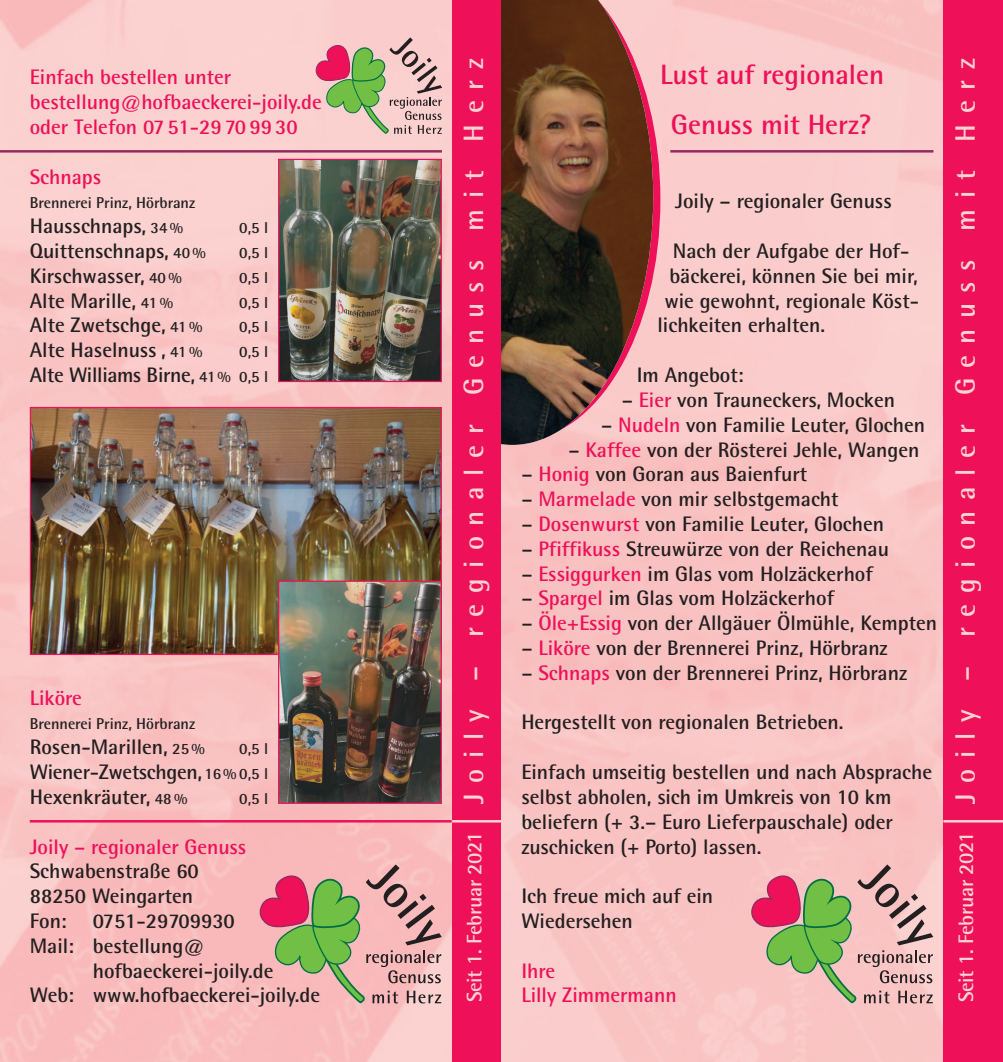
<style>
.page{position:relative;width:1003px;height:1062px;background:#fff}
.page>*{position:absolute;margin:0;border:0;box-sizing:border-box;transform-origin:0 0}
.t1{font:700 28px "Rotis Semi Sans";letter-spacing:.38em;color:#fbd3d1}
.t2{font:700 28px/49.5px "Rotis Semi Sans";color:#ee1059;text-align:center}
.t3{font:700 21px/24.8px "Rotis Semi Sans";color:#231f20}
.t4{font:700 21px/24.8px "Rotis Semi Sans";color:#ee1059}
.t5{font:700 21px "Rotis Semi Sans";letter-spacing:-.015em;color:#fbd3d1}
.t6{font:700 15.75px "Rotis Semi Sans";color:#231f20}
.s1{font-size:15.75px}
.s2{color:#ee1059}
</style>
<div class="page">
<img style="left:0;top:0;width:451px;height:1062px">
<svg style="left:256px;top:864px;width:185px;height:141px;background:#cba393"></svg>
<hr style="left:30px;top:820px;width:421px;height:2px;background:#ee1059">
<img style="left:32px;top:409px;width:407px;height:244px">
<img style="left:280px;top:582px;width:159px;height:220px">
<div style="left:278px;top:580px;width:163px;height:224px;border:1px solid #ee1059"></div>
<div style="left:451px;top:0;width:50px;height:1062px;background:#ee1059"></div>
<img style="left:280px;top:161px;width:33px;height:219px">
<img style="left:313px;top:0;width:139px;height:440px">
<hr style="left:0;top:150px;width:441px;height:3px;background:#932b60">
<hr style="left:451px;top:820px;width:50px;height:2px;background:#fbd3d1">
<div style="left:501px;top:0;width:501px;height:1062px;background:#f9c4c3"></div>
<div style="left:943px;top:0;width:59px;height:1062px;background:#ee1059"></div>
<hr style="left:943px;top:820px;width:59px;height:2px;background:#fbd3d1">
<svg style="left:653px;top:124px;width:7px;height:152px"></svg>
<img style="left:501px;top:0;width:152px;height:445px">
<hr style="left:670px;top:150px;width:263px;height:3px;background:#932b60">
<svg style="left:747px;top:864px;width:185px;height:141px"></svg>
<p class="t4" style="left:30px;top:67px;width:293px">Einfach bestellen unter bestellung@hofbaeckerei-joily.de oder Telefon 07 51-29 70 99 30</p>
<p class="t4" style="left:30px;top:166px;width:73px">Schnaps</p>
<p class="t6" style="left:30px;top:197px;width:167px">Brennerei Prinz, Hörbranz</p>
<p class="t3" style="left:30px;top:216px;width:155px">Hausschnaps, <span class="s1">34 %</span></p>
<p class="t6" style="left:239px;top:222px;width:30px">0,5 l</p>
<p class="t3" style="left:30px;top:241px;width:177px">Quittenschnaps, <span class="s1">40 %</span></p>
<p class="t6" style="left:239px;top:247px;width:30px">0,5 l</p>
<p class="t3" style="left:30px;top:265px;width:153px">Kirschwasser, <span class="s1">40 %</span></p>
<p class="t6" style="left:239px;top:272px;width:30px">0,5 l</p>
<p class="t3" style="left:30px;top:290px;width:145px">Alte Marille, <span class="s1">41 %</span></p>
<p class="t6" style="left:239px;top:297px;width:30px">0,5 l</p>
<p class="t3" style="left:30px;top:315px;width:174px">Alte Zwetschge, <span class="s1">41 %</span></p>
<p class="t6" style="left:239px;top:321px;width:30px">0,5 l</p>
<p class="t3" style="left:30px;top:340px;width:174px">Alte Haselnuss , <span class="s1">41 %</span></p>
<p class="t6" style="left:239px;top:346px;width:30px">0,5 l</p>
<p class="t3" style="left:30px;top:365px;width:240px">Alte Williams Birne, <span class="s1">41% 0,5 l</span></p>
<p class="t4" style="left:30px;top:687px;width:54px">Liköre</p>
<p class="t6" style="left:30px;top:718px;width:167px">Brennerei Prinz, Hörbranz</p>
<p class="t3" style="left:30px;top:737px;width:177px">Rosen-Marillen, <span class="s1">25 %</span></p>
<p class="t6" style="left:239px;top:743px;width:30px">0,5 l</p>
<p class="t3" style="left:30px;top:761px;width:240px">Wiener-Zwetschgen, <span class="s1">16% 0,5 l<br></span>Hexenkräuter, <span class="s1">48 %</span></p>
<p class="t6" style="left:239px;top:793px;width:30px">0,5 l</p>
<p class="t4" style="left:30px;top:836px;width:218px">Joily – regionaler Genuss</p>
<p class="t3" style="left:30px;top:861px;width:206px">Schwabenstraße 60<br>88250 Weingarten<br>Fon: 0751-29709930<br>Mail: bestellung@</p>
<p class="t3" style="left:30px;top:960px;width:292px;text-indent:63px">hofbaeckerei-joily.de<br>Web: www.hofbaeckerei-joily.de</p>
<h1 class="t1" style="left:464px;top:804px;width:747px;rotate:-90deg">Joily – regionaler Genuss mit Herz</h1>
<p class="t5" style="left:467px;top:1002px;width:172px;rotate:-90deg">Seit 1. Februar 2021</p>
<h1 class="t2" style="left:660px;top:53px;width:225px">Lust auf regionalen<br>Genuss mit Herz?</h1>
<h1 class="t1" style="left:955px;top:804px;width:747px;rotate:-90deg">Joily – regionaler Genuss mit Herz</h1>
<p class="t5" style="left:958px;top:1002px;width:172px;rotate:-90deg">Seit 1. Februar 2021</p>
<p class="t3" style="left:675px;top:191px;width:218px">Joily – regionaler Genuss</p>
<p class="t3" style="left:672px;top:240px;width:238px">Nach der Aufgabe der Hof-</p>
<p class="t3" style="left:669px;top:265px;width:250px">bäckerei, können Sie bei mir,</p>
<p class="t3" style="left:664px;top:290px;width:256px">wie gewohnt, regionale Köst-</p>
<p class="t3" style="left:657px;top:315px;width:169px">lichkeiten erhalten.</p>
<p class="t3" style="left:636px;top:365px;width:108px">Im Angebot:</p>
<p class="t3" style="left:621px;top:389px;width:275px">– <span class="s2">Eier</span> von Trauneckers, Mocken</p>
<p class="t3" style="left:601px;top:414px;width:325px">– <span class="s2">Nudeln</span> von Familie Leuter, Glochen</p>
<p class="t3" style="left:568px;top:439px;width:352px">– <span class="s2">Kaffee</span> von der Rösterei Jehle, Wangen</p>
<p class="t3" style="left:521px;top:464px;width:287px">– <span class="s2">Honig</span> von Goran aus Baienfurt</p>
<p class="t3" style="left:521px;top:489px;width:319px">– <span class="s2">Marmelade</span> von mir selbstgemacht</p>
<p class="t3" style="left:521px;top:513px;width:364px">– <span class="s2">Dosenwurst</span> von Familie Leuter, Glochen</p>
<p class="t3" style="left:521px;top:538px;width:369px">– <span class="s2">Pfiffikuss</span> Streuwürze von der Reichenau</p>
<p class="t3" style="left:521px;top:563px;width:353px">– <span class="s2">Essiggurken</span> im Glas vom Holzäckerhof</p>
<p class="t3" style="left:521px;top:588px;width:314px">– <span class="s2">Spargel</span> im Glas vom Holzäckerhof</p>
<p class="t3" style="left:521px;top:613px;width:417px">– <span class="s2">Öle+Essig</span> von der Allgäuer Ölmühle, Kempten</p>
<p class="t3" style="left:521px;top:637px;width:368px">– <span class="s2">Liköre</span> von der Brennerei Prinz, Hörbranz</p>
<p class="t3" style="left:521px;top:662px;width:387px">– <span class="s2">Schnaps</span> von der Brennerei Prinz, Hörbranz</p>
<p class="t3" style="left:521px;top:712px;width:323px">Hergestellt von regionalen Betrieben.</p>
<p class="t3" style="left:521px;top:761px;width:412px">Einfach umseitig bestellen und nach Absprache selbst abholen, sich im Umkreis von 10 km beliefern (+ 3.– Euro Lieferpauschale) oder zuschicken (+ Porto) lassen.</p>
<p class="t3" style="left:521px;top:885px;width:193px">Ich freue mich auf ein<br>Wiedersehen</p>
<p class="t4" style="left:521px;top:960px;width:157px">Ihre<br>Lilly Zimmermann</p>
</div>
